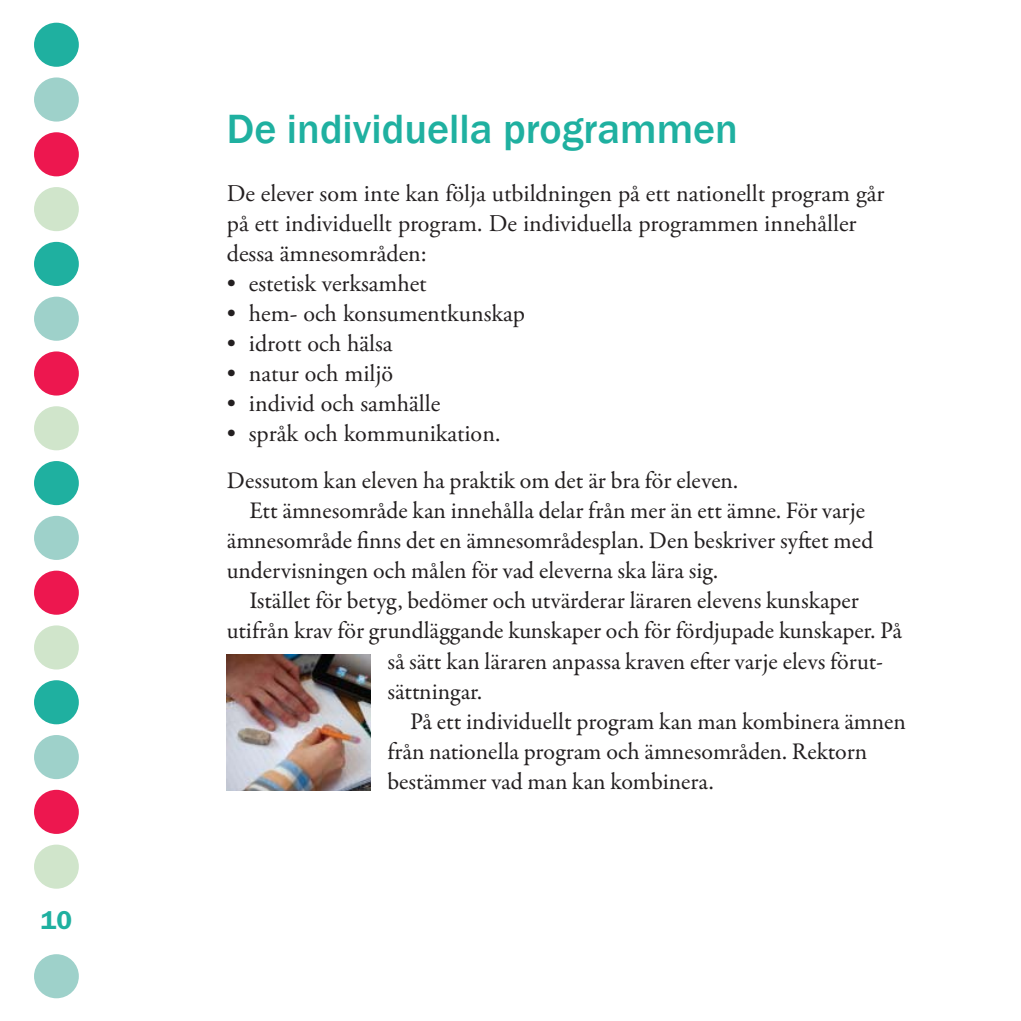
<style>
.page{position:relative;width:1021px;height:1021px;background:#fff}
.page>*{position:absolute;margin:0;border:0;box-sizing:border-box;transform-origin:0 0}
.t1{font:500 42px "Franklin Gothic";color:#1fb0a0}
.t2{font:600 26px "ITC Franklin Gothic Std";color:#1fb0a0}
.t3{font:24px "Garamond Premr Pro";color:#231f20}
.t4{font:24px/30px "Adobe Garamond Pro";color:#231f20}
</style>
<div class="page">
<div style="left:34px;top:77px;width:45px;height:45px;background:#9ed1ca;border-radius:50%"></div>
<div style="left:34px;top:23px;width:45px;height:44px;background:#1fb0a0;border-radius:50%"></div>
<div style="left:34px;top:132px;width:45px;height:44px;background:#ed174f;border-radius:50%"></div>
<div style="left:34px;top:187px;width:45px;height:44px;background:#d0e5cb;border-radius:50%"></div>
<div style="left:34px;top:516px;width:45px;height:44px;background:#9ed1ca;border-radius:50%"></div>
<div style="left:34px;top:789px;width:45px;height:44px;background:#ed174f;border-radius:50%"></div>
<div style="left:34px;top:242px;width:45px;height:44px;background:#1fb0a0;border-radius:50%"></div>
<div style="left:34px;top:570px;width:45px;height:44px;background:#ed174f;border-radius:50%"></div>
<div style="left:34px;top:844px;width:45px;height:44px;background:#d0e5cb;border-radius:50%"></div>
<div style="left:34px;top:297px;width:45px;height:44px;background:#9ed1ca;border-radius:50%"></div>
<div style="left:34px;top:625px;width:45px;height:44px;background:#d0e5cb;border-radius:50%"></div>
<div style="left:34px;top:406px;width:45px;height:44px;background:#d0e5cb;border-radius:50%"></div>
<div style="left:34px;top:680px;width:45px;height:44px;background:#1fb0a0;border-radius:50%"></div>
<div style="left:34px;top:351px;width:45px;height:44px;background:#ed174f;border-radius:50%"></div>
<div style="left:34px;top:461px;width:45px;height:44px;background:#1fb0a0;border-radius:50%"></div>
<div style="left:34px;top:735px;width:45px;height:44px;background:#9ed1ca;border-radius:50%"></div>
<div style="left:34px;top:954px;width:45px;height:44px;background:#9ed1ca;border-radius:50%"></div>
<img style="left:227px;top:654px;width:143px;height:136px">
<p class="t2" style="left:41px;top:910px;width:33px">10</p>
<h1 class="t1" style="left:227px;top:104px;width:512px">De individuella programmen</h1>
<p class="t4" style="left:227px;top:181px;width:659px">De elever som inte kan följa utbildningen på ett nationellt program går på ett individuellt program. De individuella programmen innehåller dessa ämnesområden:</p>
<p class="t4" style="left:227px;top:271px;width:201px">• estetisk verksamhet</p>
<p class="t4" style="left:227px;top:301px;width:299px">• hem- och konsumentkunskap</p>
<p class="t4" style="left:227px;top:331px;width:167px">• idrott och hälsa</p>
<p class="t4" style="left:227px;top:361px;width:168px">• natur och miljö</p>
<p class="t4" style="left:227px;top:391px;width:215px">• individ och samhälle</p>
<p class="t4" style="left:227px;top:421px;width:275px">• språk och kommunikation.</p>
<p class="t3" style="left:227px;top:471px;width:513px">Dessutom kan eleven ha praktik om det är bra för eleven.</p>
<p class="t3" style="left:249px;top:501px;width:617px">Ett ämnesområde kan innehålla delar från mer än ett ämne. För varje</p>
<p class="t3" style="left:227px;top:531px;width:648px">ämnesområde finns det en ämnesområdesplan. Den beskriver syftet med</p>
<p class="t3" style="left:227px;top:561px;width:493px">undervisningen och målen för vad eleverna ska lära sig.</p>
<p class="t3" style="left:249px;top:591px;width:611px">Istället för betyg, bedömer och utvärderar läraren elevens kunskaper</p>
<p class="t3" style="left:227px;top:621px;width:676px">utifrån krav för grundläggande kunskaper och för fördjupade kunskaper. På</p>
<p class="t3" style="left:387px;top:651px;width:497px">så sätt kan läraren anpassa kraven efter varje elevs förut-</p>
<p class="t3" style="left:387px;top:681px;width:96px">sättningar.</p>
<p class="t3" style="left:410px;top:711px;width:497px">På ett individuellt program kan man kombinera ämnen</p>
<p class="t3" style="left:387px;top:741px;width:481px">från nationella program och ämnesområden. Rektorn</p>
<p class="t3" style="left:387px;top:771px;width:328px">bestämmer vad man kan kombinera.</p>
</div>
